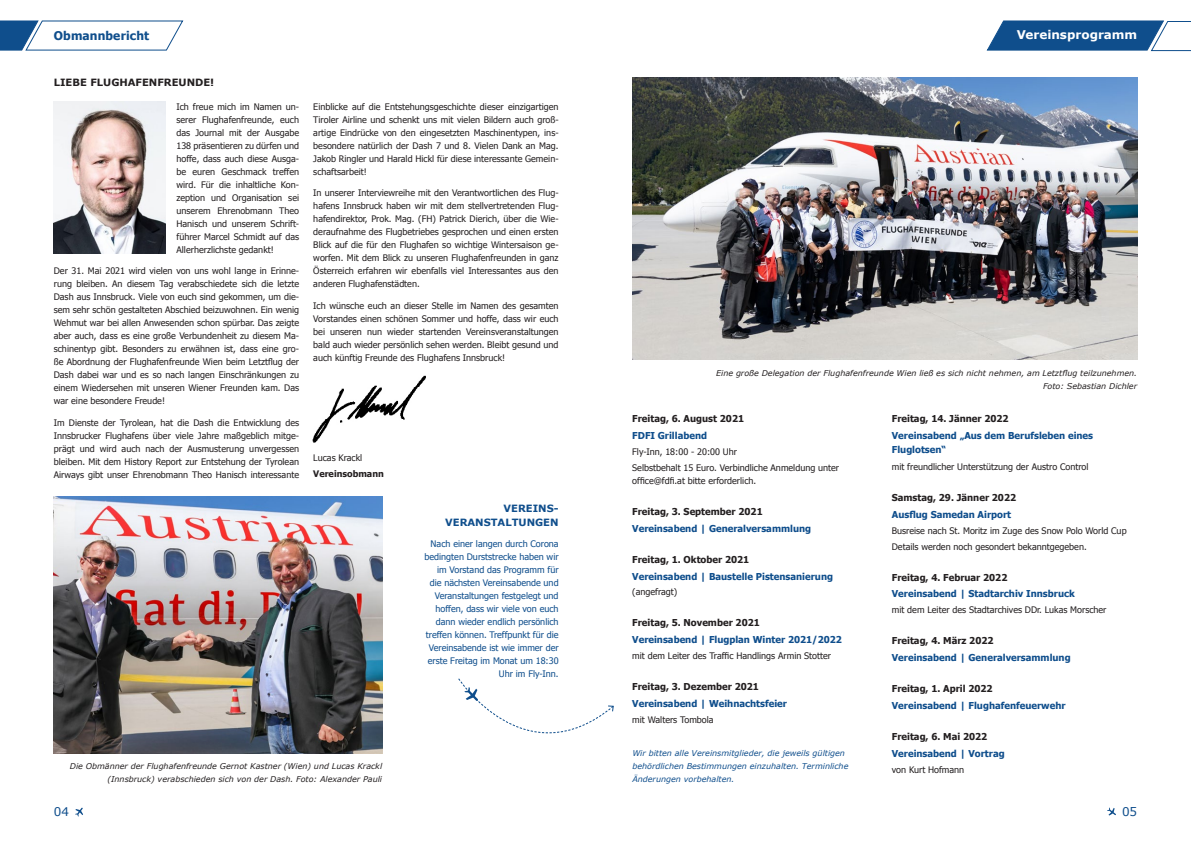
<style>
.page{position:relative;width:1191px;height:842px;background:#fff}
.page>*{position:absolute;margin:0;border:0;box-sizing:border-box;transform-origin:0 0}
.t1{font:700 12px "Verdana";color:#fff}
.t2{font:700 12px "Tahoma";letter-spacing:.015em;color:#0f4e8c}
.t3{font:12px "Verdana";color:#0f4e8c}
.t4{font:700 10px/13.5px "Verdana";color:#0f4e8c;text-align:right}
.t5{font:700 10px "Verdana";color:#231f20}
.t6{font:700 9.5px/14px "Tahoma";color:#0f4e8c}
.t7{font:700 9.5px "Tahoma";color:#231f20}
.t8{font:9px/13px "Tahoma";color:#231f20;text-align:justify}
.t9{font:9px/13px "Tahoma";color:#0f4e8c;text-align:right}
.t10{font:700 9px "Tahoma";color:#231f20}
.t11{font:italic 8px/13px "Verdana";color:#231f20;text-align:right}
.t12{font:italic 8px/13px "Verdana";color:#0f4e8c}
</style>
<div class="page">
<svg style="left:1107px;top:807px;width:9px;height:8px"></svg>
<img style="left:312px;top:375px;width:114px;height:68px">
<svg style="left:0;top:20px;width:184px;height:31px"></svg>
<img style="left:54px;top:101px;width:111px;height:152px">
<svg style="left:986px;top:20px;width:205px;height:31px"></svg>
<img style="left:54px;top:497px;width:328px;height:256px">
<svg style="left:75px;top:808px;width:8px;height:9px"></svg>
<img style="left:632px;top:78px;width:505px;height:282px">
<svg style="left:458px;top:678px;width:156px;height:56px"></svg>
<h1 class="t2" style="left:54px;top:27px;width:97px">Obmannbericht</h1>
<p class="t5" style="left:54px;top:75px;width:162px">LIEBE FLUGHAFENFREUNDE!</p>
<p class="t8" style="left:176px;top:100px;width:124px">Ich freue mich im Namen un&shy;serer Flughafenfreunde, euch das Journal mit der Ausgabe 138 präsentieren zu dürfen und hoffe, dass auch diese Ausga&shy;be euren Geschmack treffen wird. Für die inhaltliche Kon&shy;zeption und Organisation sei unserem Ehrenobmann Theo Hanisch und unserem Schrift&shy;führer Marcel Schmidt auf das Allerherzlichste gedankt!</p>
<p class="t8" style="left:54px;top:264px;width:247px">Der 31. Mai 2021 wird vielen von uns wohl lange in Erinne&shy;rung bleiben. An diesem Tag verabschiedete sich die letzte Dash aus Innsbruck. Viele von euch sind gekommen, um die&shy;sem sehr schön gestalteten Abschied beizuwohnen. Ein wenig Wehmut war bei allen Anwesenden schon spürbar. Das zeigte aber auch, dass es eine große Verbundenheit zu diesem Ma&shy;schinentyp gibt. Besonders zu erwähnen ist, dass eine gro&shy;ße Abordnung der Flughafenfreunde Wien beim Letztflug der Dash dabei war und es so nach langen Einschränkungen zu einem Wiedersehen mit unseren Wiener Freunden kam. Das war eine besondere Freude!</p>
<p class="t8" style="left:54px;top:416px;width:247px">Im Dienste der Tyrolean, hat die Dash die Entwicklung des Innsbrucker Flughafens über viele Jahre maßgeblich mitge&shy;prägt und wird auch nach der Ausmusterung unvergessen bleiben. Mit dem History Report zur Entstehung der Tyrolean Airways gibt unser Ehrenobmann Theo Hanisch interessante</p>
<p class="t8" style="left:313px;top:100px;width:247px">Einblicke auf die Entstehungsgeschichte dieser einzigartigen Tiroler Airline und schenkt uns mit vielen Bildern auch groß&shy;artige Eindrücke von den eingesetzten Maschinentypen, ins&shy;besondere natürlich der Dash 7 und 8. Vielen Dank an Mag.<br>Jakob Ringler und Harald Hickl für diese interessante Gemein&shy;schaftsarbeit!</p>
<p class="t8" style="left:313px;top:186px;width:247px">In unserer Interviewreihe mit den Verantwortlichen des Flug&shy;hafens Innsbruck haben wir mit dem stellvertretenden Flug&shy;hafendirektor, Prok. Mag. (FH) Patrick Dierich, über die Wie&shy;deraufnahme des Flugbetriebes gesprochen und einen ersten Blick auf die für den Flughafen so wichtige Wintersaison ge&shy;worfen. Mit dem Blick zu unseren Flughafenfreunden in ganz Österreich erfahren wir ebenfalls viel Interessantes aus den anderen Flughafenstädten.</p>
<p class="t8" style="left:313px;top:299px;width:247px">Ich wünsche euch an dieser Stelle im Namen des gesamten Vorstandes einen schönen Sommer und hoffe, dass wir euch bei unseren nun wieder startenden Vereinsveranstaltungen bald auch wieder persönlich sehen werden. Bleibt gesund und auch künftig Freunde des Flughafens Innsbruck!</p>
<p class="t8" style="left:313px;top:451px;width:51px">Lucas Krackl</p>
<p class="t10" style="left:313px;top:467px;width:72px">Vereinsobmann</p>
<p class="t4" style="left:445px;top:502px;width:115px">VEREINS-<br>VERANSTALTUNGEN</p>
<p class="t9" style="left:424px;top:537px;width:136px">Nach einer langen durch Corona bedingten Durststrecke haben wir im Vorstand das Programm für die nächsten Vereinsabende und<br>Veranstaltungen festgelegt und hoffen, dass wir viele von euch dann wieder endlich persönlich treffen können. Treffpunkt für die<br>Vereinsabende ist wie immer der erste Freitag im Monat um 18:30<br>Uhr im Fly-Inn.</p>
<p class="t11" style="left:70px;top:760px;width:314px">Die Obmänner der Flughafenfreunde Gernot Kastner (Wien) und Lucas Krackl (Innsbruck) verabschieden sich von der Dash. Foto: Alexander Pauli</p>
<h1 class="t3" style="left:54px;top:804px;width:17px">04</h1>
<h1 class="t1" style="left:1016px;top:27px;width:122px">Vereinsprogramm</h1>
<p class="t11" style="left:716px;top:367px;width:422px">Eine große Delegation der Flughafenfreunde Wien ließ es sich nicht nehmen, am Letztflug teilzunehmen.<br>Foto: Sebastian Dichler</p>
<p class="t7" style="left:632px;top:412px;width:113px">Freitag, 6. August 2021</p>
<p class="t6" style="left:632px;top:428px;width:76px">FDFI Grillabend</p>
<p class="t8" style="left:632px;top:443px;width:208px;line-height:15.8px">Fly-Inn, 18:00 - 20:00 Uhr<br>Selbstbehalt 15 Euro. Verbindliche Anmeldung unter</p>
<p class="t8" style="left:632px;top:474px;width:125px">office@fdfi.at bitte erforderlich.</p>
<p class="t7" style="left:632px;top:505px;width:132px">Freitag, 3. September 2021</p>
<p class="t6" style="left:632px;top:521px;width:180px">Vereinsabend | Generalversammlung</p>
<p class="t7" style="left:632px;top:553px;width:118px">Freitag, 1. Oktober 2021</p>
<p class="t6" style="left:632px;top:568px;width:202px">Vereinsabend | Baustelle Pistensanierung</p>
<p class="t8" style="left:632px;top:585px;width:46px">(angefragt)</p>
<p class="t7" style="left:632px;top:616px;width:129px">Freitag, 5. November 2021</p>
<p class="t6" style="left:632px;top:632px;width:211px">Vereinsabend | Flugplan Winter 2021/2022</p>
<p class="t8" style="left:632px;top:649px;width:200px">mit dem Leiter des Traffic Handlings Armin Stotter</p>
<p class="t7" style="left:632px;top:680px;width:128px">Freitag, 3. Dezember 2021</p>
<p class="t6" style="left:632px;top:696px;width:156px">Vereinsabend | Weihnachtsfeier</p>
<p class="t8" style="left:632px;top:713px;width:83px">mit Walters Tombola</p>
<p class="t12" style="left:632px;top:747px;width:218px">Wir bitten alle Vereinsmitglieder, die jeweils gültigen behördlichen Bestimmungen einzuhalten. Terminliche<br>Änderungen vorbehalten.</p>
<p class="t7" style="left:892px;top:412px;width:118px">Freitag, 14. Jänner 2022</p>
<p class="t6" style="left:892px;top:428px;width:203px">Vereinsabend „Aus dem Berufsleben eines<br>Fluglotsen“</p>
<p class="t8" style="left:892px;top:460px;width:198px">mit freundlicher Unterstützung der Austro Control</p>
<p class="t7" style="left:892px;top:491px;width:126px">Samstag, 29. Jänner 2022</p>
<p class="t6" style="left:892px;top:507px;width:121px">Ausflug Samedan Airport</p>
<p class="t8" style="left:892px;top:522px;width:236px;line-height:15.8px">Busreise nach St. Moritz im Zuge des Snow Polo World Cup<br>Details werden noch gesondert bekanntgegeben.</p>
<p class="t7" style="left:892px;top:570px;width:117px">Freitag, 4. Februar 2022</p>
<p class="t6" style="left:892px;top:586px;width:184px">Vereinsabend | Stadtarchiv Innsbruck</p>
<p class="t8" style="left:892px;top:603px;width:216px">mit dem Leiter des Stadtarchives DDr. Lukas Morscher</p>
<p class="t7" style="left:892px;top:634px;width:103px">Freitag, 4. März 2022</p>
<p class="t6" style="left:892px;top:650px;width:180px">Vereinsabend | Generalversammlung</p>
<p class="t7" style="left:892px;top:682px;width:102px">Freitag, 1. April 2022</p>
<p class="t6" style="left:892px;top:698px;width:175px">Vereinsabend | Flughafenfeuerwehr</p>
<p class="t7" style="left:892px;top:730px;width:97px">Freitag, 6. Mai 2022</p>
<p class="t6" style="left:892px;top:746px;width:114px">Vereinsabend | Vortrag</p>
<p class="t8" style="left:892px;top:762px;width:74px">von Kurt Hofmann</p>
<h1 class="t3" style="left:1122px;top:804px;width:17px">05</h1>
</div>
